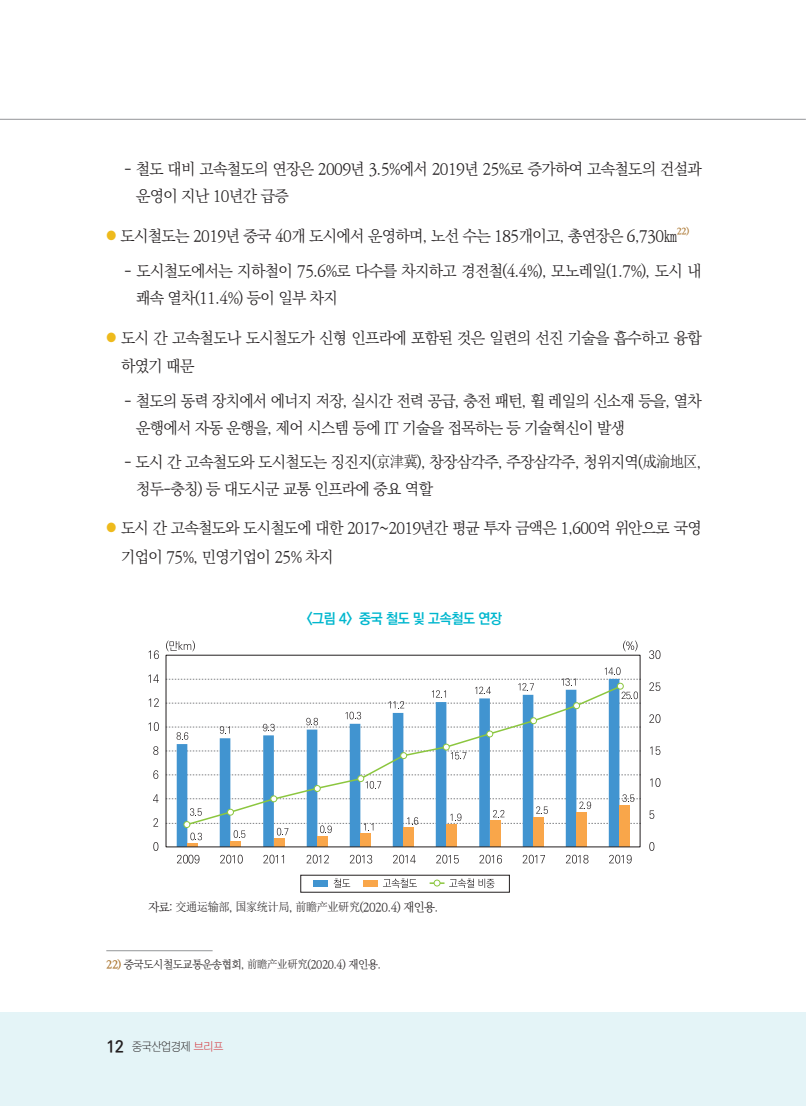
<style>
.page{position:relative;width:808px;height:1106px;background:#fff}
.page>*{position:absolute;margin:0;border:0;box-sizing:border-box;transform-origin:0 0}
.t1{font:300 15.75px/27px "Ko Pub Batang";letter-spacing:-.04em;color:#231f20}
.t2{font:700 14.25px "Ko Pub Dotum";letter-spacing:-.03em;color:#00b7ce}
.t3{font:300 12px "Ko Pub Batang";letter-spacing:-.04em;color:#231f20}
.t4{font:12px "YDVYGO Std 115";letter-spacing:-.02em;color:#231f20;scale:.9 1}
.t5{font:300 11.25px "Ko Pub Batang";letter-spacing:-.04em;color:#231f20}
.t6{font:700 9.15px "Ko Pub Batang";color:#ac7834}
.s1{font-size:12px;color:#eeba1c}
.s2{font-family:"Sim Sun";font-weight:400}
.s3{font-weight:700;color:#ac7834}
.s4{font-family:"Ko Pub Dotum";font-weight:700;font-size:16.5px}
.s5{color:#d1232a}
</style>
<div class="page">
<div style="left:0;top:1012px;width:806px;height:94px;background:#e4f4f7"></div>
<hr style="left:0;top:119px;width:806px;height:1px;background:#939598">
<hr style="left:106px;top:950px;width:107px;height:1px;background:#939598">
<svg style="left:177px;top:759px;width:442px;height:86px"></svg>
<svg style="left:185px;top:759px;width:435px;height:15px"></svg>
<svg style="left:649px;top:842px;width:5px;height:9px"></svg>
<svg style="left:649px;top:810px;width:5px;height:9px"></svg>
<svg style="left:650px;top:778px;width:10px;height:9px"></svg>
<svg style="left:650px;top:746px;width:10px;height:9px"></svg>
<svg style="left:649px;top:714px;width:11px;height:9px"></svg>
<svg style="left:649px;top:682px;width:11px;height:9px"></svg>
<svg style="left:649px;top:650px;width:11px;height:9px"></svg>
<svg style="left:153px;top:842px;width:5px;height:9px"></svg>
<svg style="left:153px;top:818px;width:5px;height:8px"></svg>
<svg style="left:153px;top:794px;width:6px;height:8px"></svg>
<svg style="left:153px;top:770px;width:5px;height:9px"></svg>
<svg style="left:153px;top:746px;width:5px;height:9px"></svg>
<svg style="left:148px;top:722px;width:11px;height:9px"></svg>
<svg style="left:149px;top:698px;width:10px;height:9px"></svg>
<svg style="left:148px;top:674px;width:11px;height:9px"></svg>
<svg style="left:149px;top:650px;width:10px;height:9px"></svg>
<svg style="left:166px;top:640px;width:29px;height:11px"></svg>
<svg style="left:623px;top:640px;width:14px;height:11px"></svg>
<svg style="left:177px;top:854px;width:22px;height:9px"></svg>
<svg style="left:220px;top:854px;width:23px;height:9px"></svg>
<svg style="left:263px;top:854px;width:21px;height:9px"></svg>
<svg style="left:307px;top:854px;width:22px;height:9px"></svg>
<svg style="left:350px;top:854px;width:22px;height:9px"></svg>
<svg style="left:393px;top:854px;width:23px;height:9px"></svg>
<svg style="left:436px;top:854px;width:23px;height:9px"></svg>
<svg style="left:479px;top:854px;width:23px;height:9px"></svg>
<svg style="left:523px;top:854px;width:22px;height:9px"></svg>
<svg style="left:566px;top:854px;width:22px;height:9px"></svg>
<svg style="left:609px;top:854px;width:23px;height:9px"></svg>
<div style="left:619px;top:805px;width:11px;height:42px;background:#f9a64a"></div>
<div style="left:576px;top:812px;width:11px;height:35px;background:#f9a64a"></div>
<div style="left:533px;top:817px;width:11px;height:30px;background:#f9a64a"></div>
<div style="left:490px;top:820px;width:11px;height:27px;background:#f9a64a"></div>
<div style="left:446px;top:824px;width:11px;height:23px;background:#f9a64a"></div>
<div style="left:403px;top:827px;width:11px;height:20px;background:#f9a64a"></div>
<div style="left:360px;top:833px;width:11px;height:14px;background:#f9a64a"></div>
<div style="left:317px;top:836px;width:11px;height:11px;background:#f9a64a"></div>
<div style="left:274px;top:838px;width:11px;height:9px;background:#f9a64a"></div>
<div style="left:230px;top:841px;width:11px;height:6px;background:#f9a64a"></div>
<svg style="left:187px;top:843px;width:11px;height:4px"></svg>
<svg style="left:166px;top:774px;width:475px;height:66px"></svg>
<div style="left:357px;top:775px;width:7px;height:7px;border:1px solid #8bc63e;border-radius:50%"></div>
<svg style="left:166px;top:667px;width:475px;height:92px"></svg>
<div style="left:617px;top:683px;width:7px;height:6px;border:1px solid #8bc63e;border-radius:50%"></div>
<svg style="left:334px;top:878px;width:16px;height:9px"></svg>
<div style="left:313px;top:880px;width:15px;height:6px;background:#4194d0"></div>
<svg style="left:383px;top:878px;width:34px;height:10px"></svg>
<div style="left:363px;top:880px;width:15px;height:6px;background:#f9a64a"></div>
<svg style="left:430px;top:878px;width:64px;height:10px"></svg>
<div style="left:434px;top:879px;width:6px;height:7px;border:1px solid #8bc63e;border-radius:50%"></div>
<p class="t1" style="left:136px;top:156px;width:567px;text-indent:-12px">- 철도 대비 고속철도의 연장은 2009년 3.5%에서 2019년 25%로 증가하여 고속철도의 건설과 운영이 지난 10년간 급증</p>
<p class="t1" style="left:106px;top:223px;width:573px"><span class="s1">●</span> 도시철도는 2019년 중국 40개 도시에서 운영하며, 노선 수는 185개이고, 총연장은 6,730㎞</p>
<p class="t6" style="left:677px;top:226px;width:14px">22)</p>
<p class="t1" style="left:136px;top:258px;width:567px;text-indent:-12px">- 도시철도에서는 지하철이 75.6%로 다수를 차지하고 경전철(4.4%), 모노레일(1.7%), 도시 내 쾌속 열차(11.4%) 등이 일부 차지</p>
<p class="t1" style="left:121px;top:324px;width:582px;line-height:28.5px;text-indent:-15px"><span class="s1">●</span> 도시 간 고속철도나 도시철도가 신형 인프라에 포함된 것은 일련의 선진 기술을 흡수하고 융합 하였기 때문</p>
<p class="t1" style="left:136px;top:388px;width:567px;text-indent:-12px">- 철도의 동력 장치에서 에너지 저장, 실시간 전력 공급, 충전 패턴, 휠 레일의 신소재 등을, 열차 운행에서 자동 운행을, 제어 시스템 등에 IT 기술을 접목하는 등 기술혁신이 발생</p>
<p class="t1" style="left:136px;top:449px;width:567px;text-indent:-12px">- 도시 간 고속철도와 도시철도는 징진지(<span class="s2">京津冀</span>), 창장삼각주, 주장삼각주, 청위지역(<span class="s2">成渝地区</span>, 청두-충칭) 등 대도시군 교통 인프라에 중요 역할</p>
<p class="t1" style="left:121px;top:515px;width:582px;line-height:28.5px;text-indent:-15px"><span class="s1">●</span> 도시 간 고속철도와 도시철도에 대한 2017~2019년간 평균 투자 금액은 1,600억 위안으로 국영 기업이 75%, 민영기업이 25% 차지</p>
<p class="t2" style="left:307px;top:612px;width:197px">&lt;그림 4&gt; 중국 철도 및 고속철도 연장</p>
<p class="t3" style="left:148px;top:900px;width:291px">자료: <span class="s2">交通运输部</span>, <span class="s2">国家统计局</span>, <span class="s2">前瞻产业研究</span>(2020.4) 재인용.</p>
<p class="t5" style="left:106px;top:958px;width:276px"><span class="s3">22)</span> 중국도시철도교통운송협회, <span class="s2">前瞻产业研究</span>(2020.4) 재인용.</p>
<p class="t4" style="left:107px;top:1040px;width:131px"><span class="s4">12</span> 중국산업경제 <span class="s5">브리프</span></p>
</div>
